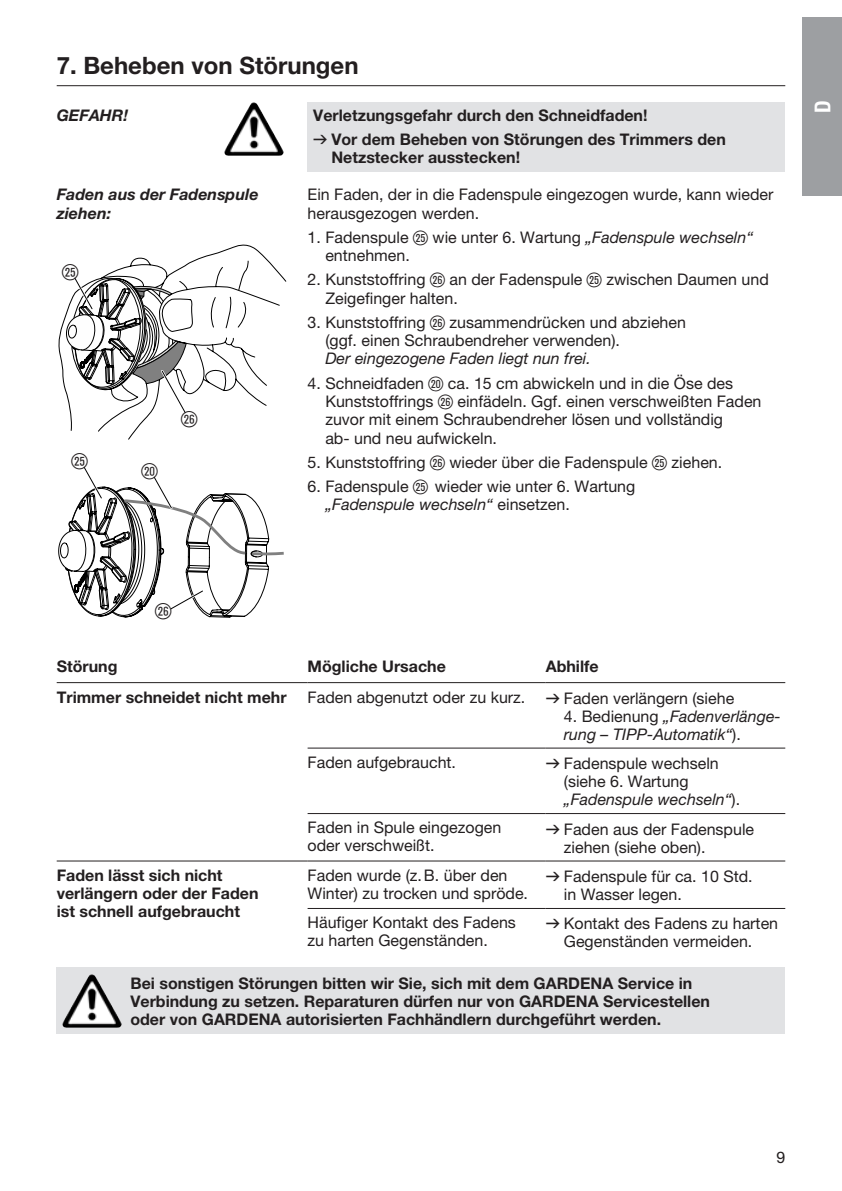
<style>
.page{position:relative;width:842px;height:1191px;background:#fff}
.page>*{position:absolute;margin:0;border:0;box-sizing:border-box;transform-origin:0 0}
.t1{font:700 24px "GARDENA Pro";color:#231f20}
.t2{font:22px "Ziffernim Kreisund Quadrat BQ";color:#231f20}
.t3{font:22px "GARDENA Pro Bo Cond";color:#fff}
.t4{font:16px/18.4px "GARDENA Pro";color:#231f20}
.t5{font:700 16px/18px "GARDENA Pro";color:#231f20}
.t6{font:italic 16px/18px "GARDENA Pro";color:#231f20}
.t7{font:italic 700 16px/18.4px "GARDENA Pro";color:#231f20}
.s1{font-family:"Formdruck";font-weight:400}
.s2{font-family:"Ziffernim Kreisund Quadrat BQ";font-size:20px}
.s3{font-style:italic}
.s4{font-family:"Formdruck"}
.s5{font-style:normal}
</style>
<div class="page">
<div style="left:308px;top:102px;width:477px;height:70px;background:#e1e2e4"></div>
<hr style="left:57px;top:85px;width:728px;height:1px;background:#231f20">
<img style="left:226px;top:103px;width:27px;height:44px">
<svg style="left:58px;top:244px;width:229px;height:374px"></svg>
<hr style="left:57px;top:682px;width:251px;height:1px;background:#231f20">
<hr style="left:308px;top:682px;width:238px;height:1px;background:#231f20">
<hr style="left:546px;top:682px;width:239px;height:1px;background:#231f20">
<hr style="left:308px;top:747px;width:238px;height:1px;background:#231f20">
<hr style="left:546px;top:747px;width:239px;height:1px;background:#231f20">
<hr style="left:308px;top:813px;width:238px;height:1px;background:#231f20">
<hr style="left:546px;top:813px;width:239px;height:1px;background:#231f20">
<hr style="left:57px;top:860px;width:251px;height:1px;background:#231f20">
<hr style="left:308px;top:860px;width:238px;height:1px;background:#231f20">
<hr style="left:546px;top:860px;width:239px;height:1px;background:#231f20">
<hr style="left:308px;top:908px;width:238px;height:1px;background:#231f20">
<hr style="left:546px;top:908px;width:239px;height:1px;background:#231f20">
<div style="left:57px;top:967px;width:728px;height:66px;background:#e1e2e4"></div>
<img style="left:63px;top:974px;width:28px;height:47px">
<div style="left:802px;top:17px;width:40px;height:179px;background:#9d9fa2"></div>
<h1 class="t1" style="left:57px;top:50px;width:303px">7. Beheben von Störungen</h1>
<p class="t7" style="left:57px;top:105px;width:73px">GEFAHR!</p>
<p class="t5" style="left:313px;top:103px;width:414px;line-height:24px">Verletzungsgefahr durch den Schneidfaden!<br><span class="s1">v</span> Vor dem Beheben von Störungen des Trimmers den</p>
<p class="t5" style="left:331px;top:148px;width:190px">Netzstecker ausstecken!</p>
<p class="t7" style="left:57px;top:185px;width:203px">Faden aus der Fadenspule ziehen:</p>
<p class="t4" style="left:308px;top:185px;width:467px">Ein Faden, der in die Fadenspule eingezogen wurde, kann wieder herausgezogen werden.</p>
<p class="t4" style="left:325px;top:227px;width:429px;text-indent:-18px">1. Fadenspule <span class="s2">g</span> wie unter 6. Wartung <span class="s3">„Fadenspule wechseln“ </span>entnehmen.</p>
<p class="t4" style="left:325px;top:270px;width:445px;text-indent:-18px">2. Kunststoffring <span class="s2">h</span> an der Fadenspule <span class="s2">g</span> zwischen Daumen und<br>Zeigefinger halten.</p>
<p class="t4" style="left:325px;top:312px;width:362px;text-indent:-18px">3. Kunststoffring <span class="s2">h</span> zusammendrücken und abziehen (ggf. einen Schraubendreher verwenden).</p>
<p class="t6" style="left:325px;top:349px;width:267px">Der eingezogene Faden liegt nun frei.</p>
<p class="t4" style="left:325px;top:373px;width:438px;text-indent:-18px">4. Schneidfaden <span class="s2">p</span> ca. 15 cm abwickeln und in die Öse des Kunststoffrings <span class="s2">h</span> einfädeln. Ggf. einen verschweißten Faden zuvor mit einem Schraubendreher lösen und vollständig<br>ab- und neu aufwickeln.</p>
<p class="t4" style="left:308px;top:453px;width:416px">5. Kunststoffring <span class="s2">h</span> wieder über die Fadenspule <span class="s2">g</span> ziehen.</p>
<p class="t4" style="left:325px;top:477px;width:311px;text-indent:-18px">6. Fadenspule <span class="s2">g</span> wieder wie unter 6. Wartung <span class="s3">„Fadenspule wechseln“</span> einsetzen.</p>
<h2 class="t2" style="left:62px;top:259px;width:18px">g</h2>
<h2 class="t2" style="left:181px;top:406px;width:18px">h</h2>
<h2 class="t2" style="left:71px;top:448px;width:18px">g</h2>
<h2 class="t2" style="left:141px;top:458px;width:18px">p</h2>
<h2 class="t3" style="left:809px;top:113px;width:14px;rotate:-90deg">D</h2>
<h2 class="t2" style="left:155px;top:599px;width:18px">h</h2>
<p class="t5" style="left:57px;top:656px;width:62px">Störung</p>
<p class="t5" style="left:308px;top:656px;width:140px">Mögliche Ursache</p>
<p class="t5" style="left:546px;top:656px;width:54px">Abhilfe</p>
<p class="t5" style="left:57px;top:687px;width:231px">Trimmer schneidet nicht mehr</p>
<p class="t4" style="left:308px;top:687px;width:219px">Faden abgenutzt oder zu kurz.</p>
<p class="t4" style="left:546px;top:688px;width:190px"><span class="s4">v</span> Faden verlängern (siehe</p>
<p class="t6" style="left:564px;top:706px;width:218px"><span class="s5">4. Bedienung</span> „Fadenverlänge&shy;rung – TIPP-Automatik“<span class="s5">).</span></p>
<p class="t4" style="left:308px;top:753px;width:150px">Faden aufgebraucht.</p>
<p class="t4" style="left:564px;top:754px;width:178px;text-indent:-18px"><span class="s4">v</span> Fadenspule wechseln (siehe 6. Wartung <span class="s3">„Fadenspule wechseln“</span>).</p>
<p class="t4" style="left:308px;top:818px;width:195px">Faden in Spule eingezogen oder verschweißt.</p>
<p class="t4" style="left:564px;top:819px;width:192px;text-indent:-18px"><span class="s4">v</span> Faden aus der Fadenspule ziehen (siehe oben).</p>
<p class="t5" style="left:57px;top:866px;width:203px">Faden lässt sich nicht verlängern oder der Faden ist schnell aufgebraucht</p>
<p class="t4" style="left:308px;top:866px;width:222px">Faden wurde (z.B. über den<br>Winter) zu trocken und spröde.</p>
<p class="t4" style="left:564px;top:867px;width:190px;text-indent:-18px"><span class="s4">v</span> Fadenspule für ca. 10 Std. in Wasser legen.</p>
<p class="t4" style="left:308px;top:913px;width:210px">Häufiger Kontakt des Fadens zu harten Gegenständen.</p>
<p class="t4" style="left:546px;top:914px;width:234px;text-align:center"><span class="s4">v</span> Kontakt des Fadens zu harten<br>Gegenständen vermeiden.</p>
<p class="t5" style="left:130px;top:973px;width:581px">Bei sonstigen Störungen bitten wir Sie, sich mit dem GARDENA Service in<br>Verbindung zu setzen. Reparaturen dürfen nur von GARDENA Servicestellen oder von GARDENA autorisierten Fachhändlern durchgeführt werden.</p>
<p class="t4" style="left:776px;top:1147px;width:10px">9</p>
</div>
